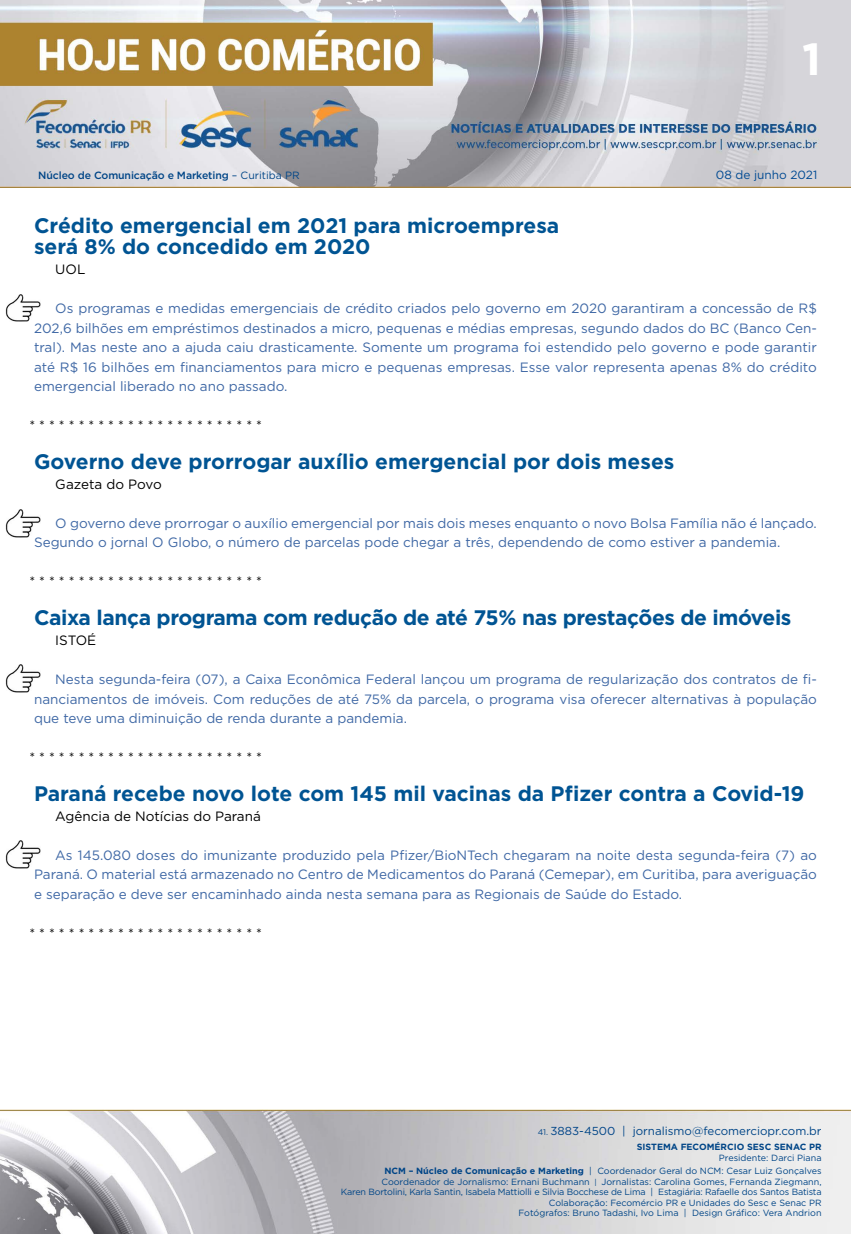
<style>
.page{position:relative;width:851px;height:1234px;background:#fff}
.page>*{position:absolute;margin:0;border:0;box-sizing:border-box;transform-origin:0 0}
.t1{font:700 45px "Gotham";color:#fff}
.t2{font:700 21px/21px "Gotham";color:#005493}
.t3{font:700 21px "Gotham";letter-spacing:-.02em;color:#005493}
.t4{font:13.5px/19.5px "Gotham";color:#3f68a5;text-align:justify}
.t5{font:13.5px "Gotham";color:#000}
.t6{font:11.85px "Gotham";color:#004a93}
.t7{font:11.55px "Gotham";color:#004587}
.t8{font:500 10.5px "Gotham";letter-spacing:-.01em;color:#004587}
.t9{font:9px/10.5px "Gotham";color:#004587;text-align:right}
.t10{font:700 9px "Gotham";color:#004587}
.s1{font-weight:400}
.s2{font-size:8.25px}
.s3{font-weight:700}
.s4{font-size:7.65px}
</style>
<div class="page">
<img style="left:0;top:0;width:850px;height:188px">
<img style="left:0;top:1109px;width:850px;height:124px">
<img style="left:5px;top:294px;width:35px;height:28px">
<img style="left:5px;top:509px;width:35px;height:28px">
<img style="left:5px;top:840px;width:35px;height:28px">
<img style="left:5px;top:664px;width:35px;height:28px">
<h1 class="t1" style="left:802px;top:29px;width:20px">1</h1>
<p class="t8" style="left:38px;top:168px;width:263px">Núcleo de Comunicação e Marketing <span class="s1">– Curitiba PR</span></p>
<p class="t6" style="left:715px;top:167px;width:103px">08 de junho 2021</p>
<h2 class="t2" style="left:34px;top:215px;width:526px">Crédito emergencial em 2021 para microempresa será 8% do concedido em 2020</h2>
<p class="t5" style="left:55px;top:261px;width:32px">UOL</p>
<p class="t4" style="left:34px;top:298px;width:784px;text-indent:21px">Os programas e medidas emergenciais de crédito criados pelo governo em 2020 garantiram a concessão de R$ 202,6 bilhões em empréstimos destinados a micro, pequenas e médias empresas, segundo dados do BC (Banco Cen&shy;tral). Mas neste ano a ajuda caiu drasticamente. Somente um programa foi estendido pelo governo e pode garantir até R$ 16 bilhões em financiamentos para micro e pequenas empresas. Esse valor representa apenas 8% do crédito emergencial liberado no ano passado.</p>
<p class="t5" style="left:29px;top:416px;width:234px">* * * * * * * * * * * * * * * * * * * * * * * *</p>
<h2 class="t2" style="left:34px;top:451px;width:641px">Governo deve prorrogar auxílio emergencial por dois meses</h2>
<p class="t5" style="left:55px;top:475px;width:108px">Gazeta do Povo</p>
<p class="t4" style="left:34px;top:513px;width:784px;text-indent:21px">O governo deve prorrogar o auxílio emergencial por mais dois meses enquanto o novo Bolsa Família não é lançado.<br>Segundo o jornal O Globo, o número de parcelas pode chegar a três, dependendo de como estiver a pandemia.</p>
<p class="t5" style="left:29px;top:572px;width:234px">* * * * * * * * * * * * * * * * * * * * * * * *</p>
<h2 class="t3" style="left:34px;top:604px;width:758px">Caixa lança programa com redução de até 75% nas prestações de imóveis</h2>
<p class="t5" style="left:55px;top:631px;width:42px">ISTOÉ</p>
<p class="t4" style="left:34px;top:669px;width:784px;text-indent:21px">Nesta segunda-feira (07), a Caixa Econômica Federal lançou um programa de regularização dos contratos de fi&shy;nanciamentos de imóveis. Com reduções de até 75% da parcela, o programa visa oferecer alternativas à população que teve uma diminuição de renda durante a pandemia.</p>
<p class="t5" style="left:29px;top:748px;width:234px">* * * * * * * * * * * * * * * * * * * * * * * *</p>
<h2 class="t2" style="left:34px;top:782px;width:771px">Paraná recebe novo lote com 145 mil vacinas da Pfizer contra a Covid-19</h2>
<p class="t5" style="left:55px;top:807px;width:207px">Agência de Notícias do Paraná</p>
<p class="t4" style="left:34px;top:844px;width:784px;text-indent:21px">As 145.080 doses do imunizante produzido pela Pfizer/BioNTech chegaram na noite desta segunda-feira (7) ao Paraná. O material está armazenado no Centro de Medicamentos do Paraná (Cemepar), em Curitiba, para averiguação e separação e deve ser encaminhado ainda nesta semana para as Regionais de Saúde do Estado.</p>
<p class="t5" style="left:29px;top:924px;width:234px">* * * * * * * * * * * * * * * * * * * * * * * *</p>
<p class="t7" style="left:537px;top:1123px;width:285px"><span class="s2">41.</span> 3883-4500 | jornalismo@fecomerciopr.com.br</p>
<p class="t10" style="left:636px;top:1140px;width:186px">SISTEMA FECOMÉRCIO SESC SENAC PR</p>
<p class="t9" style="left:384px;top:1150px;width:438px;line-height:13.5px">Presidente: Darci Piana<br><span class="s3">NCM – Núcleo de Comunicação e Marketing</span> | Coordenador Geral do NCM: Cesar Luiz Gonçalves</p>
<p class="t9" style="left:341px;top:1175px;width:482px">Coordenador de Jornalismo: Ernani Buchmann <span class="s4">|</span> Jornalistas: Carolina Gomes, Fernanda Ziegmann,<br>Karen Bortolini, Karla Santin, Isabela Mattiolli e Silvia Bocchese de Lima | Estagiária: Rafaelle dos Santos Batista Colaboração: Fecomércio PR e Unidades do Sesc e Senac PR<br>Fotógrafos: Bruno Tadashi, Ivo Lima | Design Gráfico: Vera Andrion</p>
</div>
